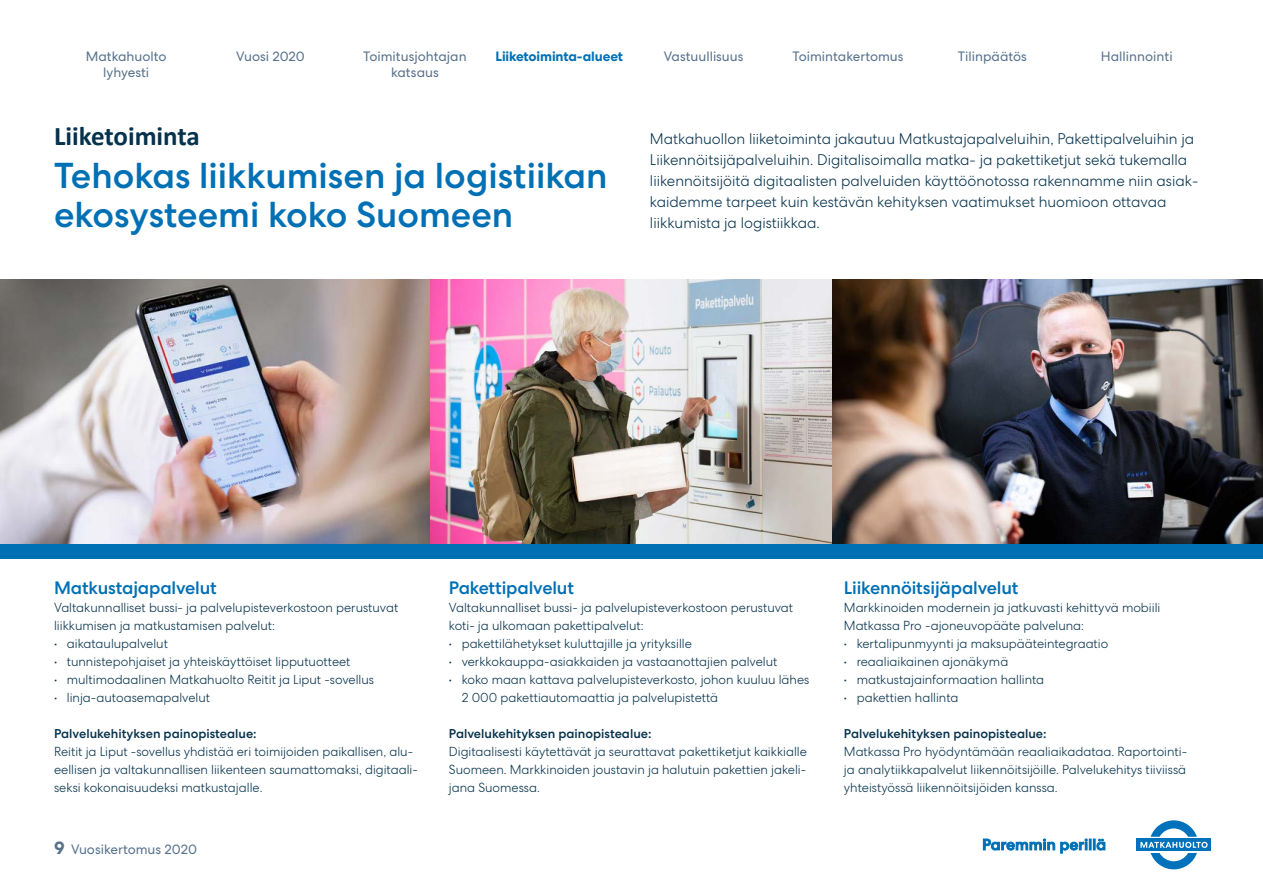
<style>
.page{position:relative;width:1263px;height:893px;background:#fff}
.page>*{position:absolute;margin:0;border:0;box-sizing:border-box;transform-origin:0 0}
.t1{font:500 36px/39px "Centra No 2";color:#0070b5}
.t2{font:700 27px "Calibri";color:#06324c}
.t3{font:500 18px "Centra No 2";letter-spacing:-.01em;color:#0070b5}
.t4{font:300 15px/21px "Centra No 2";color:#06324c}
.t5{font:13.5px/16.2px "Centra No 2";color:#58728c;text-align:center}
.t6{font:700 13.5px "Centra No 2";letter-spacing:-.01em;color:#0070b5}
.t7{font:300 12.75px/18px "Centra No 2";color:#06324c}
.t8{font:500 12.75px "Centra No 2";color:#06324c}
.s1{font-weight:700;font-size:18px}
</style>
<div class="page">
<svg style="left:983px;top:839px;width:122px;height:14px"></svg>
<div style="left:1136px;top:839px;width:75px;height:12px;background:#0072bb"></div>
<svg style="left:1140px;top:820px;width:67px;height:49px"></svg>
<div style="left:0;top:528px;width:1263px;height:30px;background:#0070b5"></div>
<img style="left:0;top:279px;width:1263px;height:264px">
<p class="t5" style="left:86px;top:48px;width:82px">Matkahuolto lyhyesti</p>
<p class="t5" style="left:236px;top:48px;width:70px">Vuosi 2020</p>
<p class="t5" style="left:363px;top:48px;width:105px">Toimitusjohtajan katsaus</p>
<p class="t6" style="left:496px;top:48px;width:129px">Liiketoiminta-alueet</p>
<p class="t5" style="left:664px;top:48px;width:81px">Vastuullisuus</p>
<p class="t5" style="left:792px;top:48px;width:113px">Toimintakertomus</p>
<p class="t5" style="left:958px;top:48px;width:71px">Tilinpäätös</p>
<p class="t5" style="left:1101px;top:48px;width:73px">Hallinnointi</p>
<h2 class="t2" style="left:54px;top:118px;width:147px">Liiketoiminta</h2>
<p class="t4" style="left:650px;top:128px;width:550px">Matkahuollon liiketoiminta jakautuu Matkustajapalveluihin, Pakettipalveluihin ja Liikennöitsijäpalveluihin. Digitalisoimalla matka- ja pakettiketjut sekä tukemalla liikennöitsijöitä digitaalisten palveluiden käyttöönotossa rakennamme niin asiak&shy;kaidemme tarpeet kuin kestävän kehityksen vaatimukset huomioon ottavaa liikkumista ja logistiikkaa.</p>
<h1 class="t1" style="left:54px;top:156px;width:555px">Tehokas liikkumisen ja logistiikan ekosysteemi koko Suomeen</h1>
<h3 class="t3" style="left:54px;top:577px;width:164px">Matkustajapalvelut</h3>
<p class="t7" style="left:54px;top:599px;width:346px">Valtakunnalliset bussi- ja palvelupisteverkostoon perustuvat liikkumisen ja matkustamisen palvelut:</p>
<p class="t7" style="left:54px;top:635px;width:115px">• aikataulupalvelut</p>
<p class="t7" style="left:54px;top:653px;width:298px">• tunnistepohjaiset ja yhteiskäyttöiset lipputuotteet</p>
<p class="t7" style="left:54px;top:671px;width:321px">• multimodaalinen Matkahuolto Reitit ja Liput -sovellus</p>
<p class="t7" style="left:54px;top:689px;width:157px">• linja-autoasemapalvelut</p>
<p class="t8" style="left:54px;top:726px;width:204px">Palvelukehityksen painopistealue:</p>
<p class="t7" style="left:54px;top:743px;width:365px">Reitit ja Liput -sovellus yhdistää eri toimijoiden paikallisen, alu&shy;eellisen ja valtakunnallisen liikenteen saumattomaksi, digitaali&shy;seksi kokonaisuudeksi matkustajalle.</p>
<p class="t5" style="left:54px;top:841px;width:145px"><span class="s1">9</span> Vuosikertomus 2020</p>
<h3 class="t3" style="left:449px;top:577px;width:127px">Pakettipalvelut</h3>
<p class="t7" style="left:449px;top:599px;width:346px">Valtakunnalliset bussi- ja palvelupisteverkostoon perustuvat koti- ja ulkomaan pakettipalvelut:</p>
<p class="t7" style="left:449px;top:635px;width:244px">• pakettilähetykset kuluttajille ja yrityksille</p>
<p class="t7" style="left:449px;top:653px;width:330px">• verkkokauppa-asiakkaiden ja vastaanottajien palvelut</p>
<p class="t7" style="left:462px;top:671px;width:349px;text-indent:-13px">• koko maan kattava palvelupisteverkosto, johon kuuluu lähes<br>2 000 pakettiautomaattia ja palvelupistettä</p>
<p class="t8" style="left:449px;top:726px;width:204px">Palvelukehityksen painopistealue:</p>
<p class="t7" style="left:449px;top:743px;width:360px;text-align:justify">Digitaalisesti käytettävät ja seurattavat pakettiketjut kaikkialle Suomeen. Markkinoiden joustavin ja halutuin pakettien jakeli&shy;jana Suomessa.</p>
<h3 class="t3" style="left:844px;top:577px;width:176px">Liikennöitsijäpalvelut</h3>
<p class="t7" style="left:844px;top:599px;width:318px">Markkinoiden modernein ja jatkuvasti kehittyvä mobiili<br>Matkassa Pro -ajoneuvopääte palveluna:</p>
<p class="t7" style="left:844px;top:635px;width:266px">• kertalipunmyynti ja maksupääteintegraatio</p>
<p class="t7" style="left:844px;top:653px;width:166px">• reaaliaikainen ajonäkymä</p>
<p class="t7" style="left:844px;top:671px;width:202px">• matkustajainformaation hallinta</p>
<p class="t7" style="left:844px;top:689px;width:116px">• pakettien hallinta</p>
<p class="t8" style="left:844px;top:726px;width:204px">Palvelukehityksen painopistealue:</p>
<p class="t7" style="left:844px;top:743px;width:345px;text-align:justify">Matkassa Pro hyödyntämään reaaliaikadataa. Raportointi&shy;ja analytiikkapalvelut liikennöitsijöille. Palvelukehitys tiiviissä yhteistyössä liikennöitsijöiden kanssa.</p>
</div>
